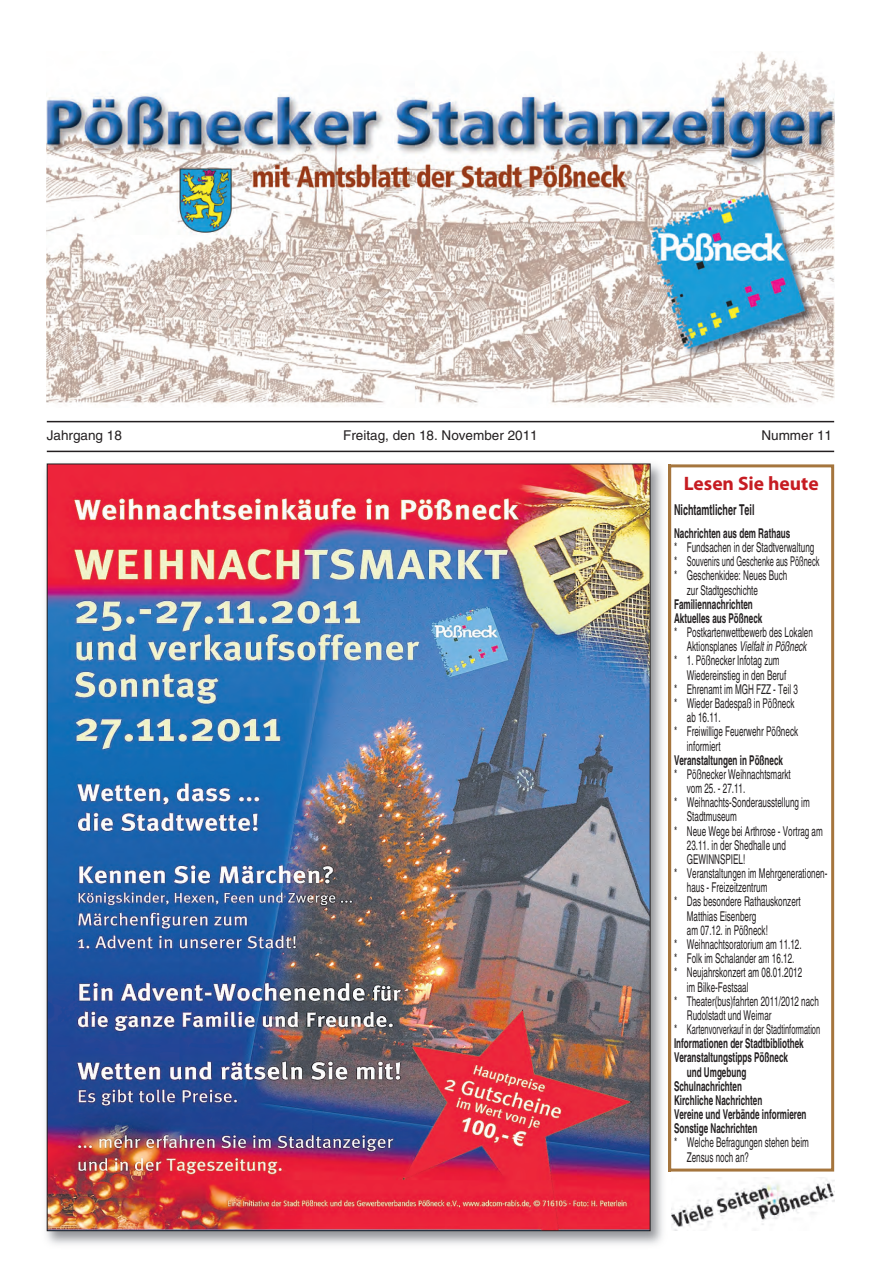
<style>
.page{position:relative;width:881px;height:1263px;background:#fff}
.page>*{position:absolute;margin:0;border:0;box-sizing:border-box;transform-origin:0 0}
.t1{font:700 19.5px "Myriad Pro";color:#c61c22}
.t2{font:700 15px "Helvetica LT";color:#231f20;scale:.6 1}
.t3{font:13.5px/14.2px "Helvetica LT";color:#231f20;scale:.6 1}
.t4{font:700 13.5px/14.2px "Helvetica LT";color:#231f20;scale:.6 1}
.t5{font:13.5px "Helvetica LT";color:#231f20}
.t6{font:italic 13.5px "Helvetica LT";color:#231f20;scale:.6 1}
.s1{font-style:normal}
</style>
<div class="page">
<hr style="left:47px;top:421px;width:786px;height:1px;background:#231f20">
<hr style="left:47px;top:451px;width:786px;height:1px;background:#231f20">
<img style="left:47px;top:51px;width:786px;height:355px">
<div style="left:668px;top:464px;width:165px;height:707px;border:3px solid #a5753d"></div>
<img style="left:671px;top:1179px;width:162px;height:52px">
<img style="left:46px;top:463px;width:624px;height:782px">
<img style="left:668px;top:464px;width:2px;height:707px">
<img style="left:667px;top:1178px;width:3px;height:53px">
<img style="left:49px;top:466px;width:599px;height:763px">
<p class="t5" style="left:47px;top:431px;width:77px">Jahrgang 18</p>
<p class="t5" style="left:343px;top:431px;width:196px">Freitag, den 18. November 2011</p>
<p class="t5" style="left:761px;top:431px;width:72px">Nummer 11</p>
<h1 class="t1" style="left:683px;top:476px;width:136px">Lesen Sie heute</h1>
<p class="t2" style="left:673px;top:504px;width:136px">Nichtamtlicher Teil</p>
<p class="t4" style="left:673px;top:527px;width:195px">Nachrichten aus dem Rathaus</p>
<p class="t3" style="left:673px;top:541px;width:235px">* Fundsachen in der Stadtverwaltung</p>
<p class="t3" style="left:673px;top:556px;width:244px">* Souvenirs und Geschenke aus Pößneck</p>
<p class="t3" style="left:673px;top:570px;width:190px">* Geschenkidee: Neues Buch</p>
<p class="t3" style="left:686px;top:584px;width:120px">zur Stadtgeschichte</p>
<p class="t4" style="left:673px;top:598px;width:149px">Familiennachrichten<br>Aktuelles aus Pößneck</p>
<p class="t3" style="left:673px;top:626px;width:233px">* Postkartenwettbewerb des Lokalen</p>
<p class="t6" style="left:686px;top:642px;width:201px"><span class="s1">Aktionsplanes</span> Vielfalt in Pößneck</p>
<p class="t3" style="left:673px;top:655px;width:177px">* 1. Pößnecker Infotag zum</p>
<p class="t3" style="left:686px;top:669px;width:167px">Wiedereinstieg in den Beruf</p>
<p class="t3" style="left:673px;top:683px;width:208px">* Ehrenamt im MGH FZZ - Teil 3</p>
<p class="t3" style="left:673px;top:697px;width:202px">* Wieder Badespaß in Pößneck</p>
<p class="t3" style="left:686px;top:712px;width:58px">ab 16.11.</p>
<p class="t3" style="left:673px;top:726px;width:208px">* Freiwillige Feuerwehr Pößneck</p>
<p class="t3" style="left:686px;top:740px;width:58px">informiert</p>
<p class="t4" style="left:673px;top:754px;width:183px">Veranstaltungen in Pößneck</p>
<p class="t3" style="left:673px;top:768px;width:196px">* Pößnecker Weihnachtsmarkt</p>
<p class="t3" style="left:686px;top:782px;width:99px">vom 25. - 27.11.</p>
<p class="t3" style="left:673px;top:797px;width:228px">* Weihnachts-Sonderausstellung im</p>
<p class="t3" style="left:686px;top:811px;width:85px">Stadtmuseum</p>
<p class="t3" style="left:673px;top:825px;width:249px">* Neue Wege bei Arthrose - Vortrag am</p>
<p class="t3" style="left:686px;top:839px;width:167px">23.11. in der Shedhalle und</p>
<p class="t3" style="left:686px;top:853px;width:99px">GEWINNSPIEL!</p>
<p class="t3" style="left:673px;top:867px;width:257px">* Veranstaltungen im Mehrgenerationen-</p>
<p class="t3" style="left:686px;top:882px;width:136px">haus - Freizeitzentrum</p>
<p class="t3" style="left:673px;top:896px;width:213px">* Das besondere Rathauskonzert</p>
<p class="t3" style="left:686px;top:910px;width:117px">Matthias Eisenberg</p>
<p class="t3" style="left:686px;top:924px;width:137px">am 07.12. in Pößneck!</p>
<p class="t3" style="left:673px;top:938px;width:214px">* Weihnachtsoratorium am 11.12.</p>
<p class="t3" style="left:673px;top:952px;width:202px">* Folk im Schalander am 16.12.</p>
<p class="t3" style="left:673px;top:967px;width:215px">* Neujahrskonzert am 08.01.2012</p>
<p class="t3" style="left:686px;top:981px;width:104px">im Bilke-Festsaal</p>
<p class="t3" style="left:673px;top:995px;width:243px">* Theater(bus)fahrten 2011/2012 nach</p>
<p class="t3" style="left:686px;top:1009px;width:143px">Rudolstadt und Weimar</p>
<p class="t3" style="left:673px;top:1023px;width:245px">* Kartenvorverkauf in der Stadtinformation</p>
<p class="t4" style="left:673px;top:1038px;width:218px">Informationen der Stadtbibliothek</p>
<p class="t4" style="left:673px;top:1052px;width:191px">Veranstaltungstipps Pößneck</p>
<p class="t4" style="left:686px;top:1066px;width:100px">und Umgebung</p>
<p class="t4" style="left:673px;top:1080px;width:115px">Schulnachrichten</p>
<p class="t4" style="left:673px;top:1094px;width:149px">Kirchliche Nachrichten</p>
<p class="t4" style="left:673px;top:1108px;width:222px">Vereine und Verbände informieren</p>
<p class="t4" style="left:673px;top:1123px;width:140px">Sonstige Nachrichten</p>
<p class="t3" style="left:686px;top:1137px;width:205px;text-indent:-13px">* Welche Befragungen stehen beim<br>Zensus noch an?</p>
</div>
